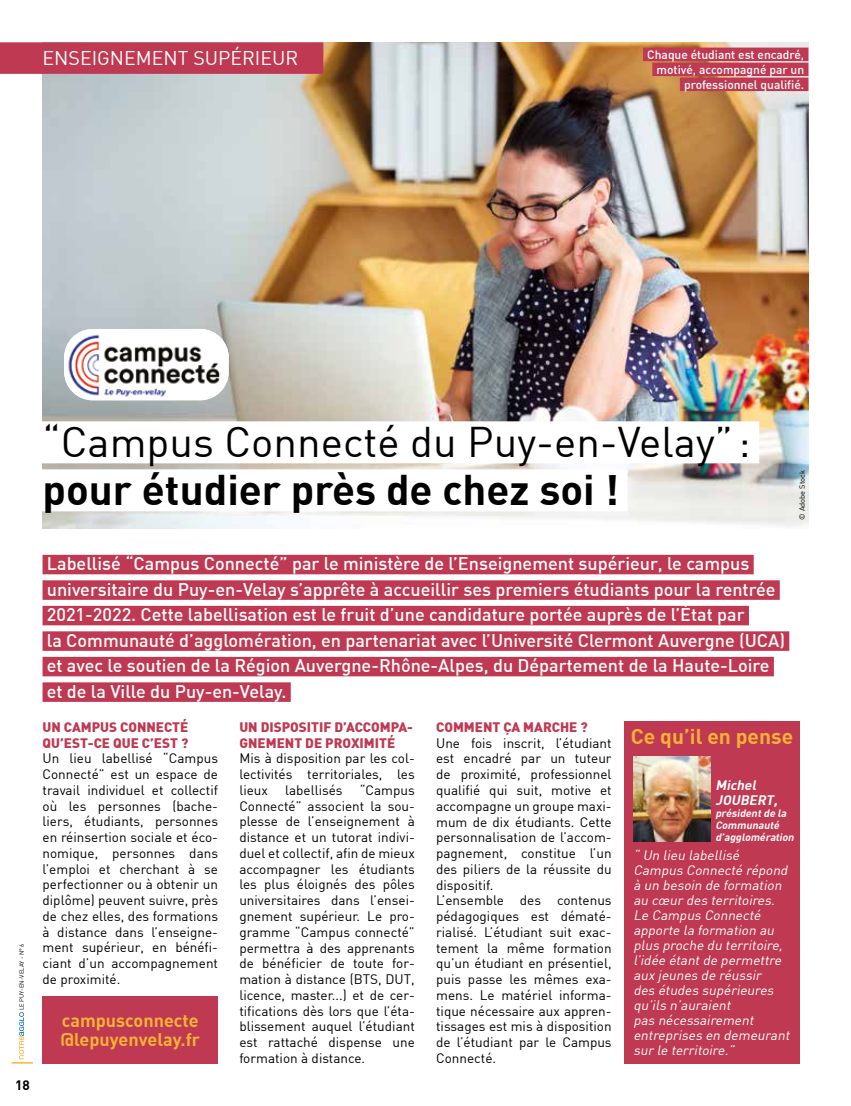
<style>
.page{position:relative;width:851px;height:1106px;background:#fff}
.page>*{position:absolute;margin:0;border:0;box-sizing:border-box;transform-origin:0 0}
.t1{font:42px "DIN";color:#000}
.t2{font:700 42px "DIN";color:#000}
.t3{font:700 21px "DIN";color:#f9b234}
.t4{font:19.5px "DIN";color:#fff}
.t5{font:500 18px/25.5px "DIN";color:#fff}
.t6{font:700 18px/19.5px "DIN";color:#f9b234}
.t7{font:13.5px/15.8px "DIN";color:#000;text-align:justify}
.t8{font:italic 13.5px/15px "DIN";color:#fff}
.t9{font:900 13.5px/15.8px "DIN";color:#be3951}
.t10{font:italic 700 13.5px/15px "DIN";color:#fff}
.t11{font:700 13.5px "DIN";color:#000}
.t12{font:500 12px/15px "DIN";color:#fff;text-align:right}
.t13{font:italic 700 10.5px/12px "DIN";color:#fff}
.t14{font:7.5px "DIN";color:#000}
.t15{font:6px "DIN";color:#000}
</style>
<div class="page">
<svg style="left:12px;top:1012px;width:21px;height:51px"></svg>
<img style="left:43px;top:43px;width:765px;height:486px">
<div style="left:643px;top:48px;width:165px;height:13px;background:#be3951"></div>
<div style="left:652px;top:63px;width:156px;height:13px;background:#be3951"></div>
<div style="left:679px;top:78px;width:129px;height:13px;background:#be3951"></div>
<div style="left:0;top:42px;width:323px;height:32px;background:#be3951"></div>
<div style="left:0;top:421px;width:759px;height:42px;background:#fff"></div>
<div style="left:0;top:469px;width:627px;height:42px;background:#fff"></div>
<div style="left:43px;top:555px;width:710px;height:19px;background:#be3951"></div>
<div style="left:43px;top:580px;width:736px;height:20px;background:#be3951"></div>
<div style="left:43px;top:606px;width:705px;height:19px;background:#be3951"></div>
<div style="left:43px;top:631px;width:746px;height:20px;background:#be3951"></div>
<div style="left:43px;top:657px;width:730px;height:19px;background:#be3951"></div>
<div style="left:43px;top:682px;width:248px;height:20px;background:#be3951"></div>
<img style="left:64px;top:329px;width:165px;height:71px">
<div style="left:624px;top:721px;width:175px;height:342px;background:#be3951"></div>
<img style="left:633px;top:756px;width:77px;height:85px">
<div style="left:43px;top:996px;width:175px;height:67px;background:#be3951"></div>
<h3 class="t4" style="left:43px;top:46px;width:257px">ENSEIGNEMENT SUPÉRIEUR</h3>
<p class="t12" style="left:647px;top:47px;width:158px">Chaque étudiant est encadré, motivé, accompagné par un professionnel qualifié.</p>
<h1 class="t1" style="left:43px;top:415px;width:709px">“Campus Connecté du Puy-en-Velay” :</h1>
<h1 class="t2" style="left:43px;top:462px;width:578px">pour étudier près de chez soi !</h1>
<p class="t14" style="left:797px;top:520px;width:51px;rotate:-90deg">© Adobe Stock</p>
<p class="t15" style="left:18px;top:1010px;width:68px;rotate:-90deg">LE PUY-EN-VELAY - N° 6</p>
<p class="t11" style="left:15px;top:1075px;width:16px">18</p>
<p class="t5" style="left:47px;top:550px;width:739px">Labellisé “Campus Connecté” par le ministère de l’Enseignement supérieur, le campus universitaire du Puy-en-Velay s’apprête à accueillir ses premiers étudiants pour la rentrée 2021-2022. Cette labellisation est le fruit d’une candidature portée auprès de l’État par<br>la Communauté d’agglomération, en partenariat avec l’Université Clermont Auvergne (UCA) et avec le soutien de la Région Auvergne-Rhône-Alpes, du Département de la Haute-Loire et de la Ville du Puy-en-Velay.</p>
<h2 class="t3" style="left:630px;top:722px;width:164px">Ce qu’il en pense</h2>
<p class="t9" style="left:43px;top:718px;width:147px">UN CAMPUS CONNECTÉ<br>QU’EST-CE QUE C’EST ?</p>
<p class="t7" style="left:43px;top:750px;width:177px">Un lieu labellisé “Campus Connecté” est un espace de travail individuel et collectif où les personnes (bache&shy;liers, étudiants, personnes en réinsertion sociale et éco&shy;nomique, personnes dans l’emploi et cherchant à se perfectionner ou à obtenir un diplôme) peuvent suivre, près de chez elles, des formations à distance dans l’enseigne&shy;ment supérieur, en bénéfi&shy;ciant d’un accompagnement de proximité.</p>
<p class="t9" style="left:239px;top:718px;width:175px">UN DISPOSITIF D’ACCOMPA-<br>GNEMENT DE PROXIMITÉ</p>
<p class="t7" style="left:239px;top:750px;width:177px">Mis à disposition par les col&shy;lectivités territoriales, les lieux</p>
<p class="t9" style="left:436px;top:718px;width:153px">COMMENT ÇA MARCHE ?</p>
<p class="t7" style="left:436px;top:734px;width:177px;text-align:left">Une fois inscrit, l’étudiant est encadré par un tuteur de proximité, professionnel qualifié qui suit, motive et accompagne un groupe maxi&shy;mum de dix étudiants. Cette personnalisation de l’accom&shy;pagnement, constitue l’un des piliers de la réussite du dispositif.<br>L’ensemble des contenus pédagogiques est dématé&shy;rialisé. L’étudiant suit exac&shy;tement la même formation qu’un étudiant en présentiel, puis passe les mêmes exa&shy;mens. Le matériel informa&shy;tique nécessaire aux appren&shy;tissages est mis à disposition de l’étudiant par le Campus<br>Connecté.</p>
<p class="t10" style="left:715px;top:777px;width:66px">Michel<br>JOUBERT,</p>
<p class="t13" style="left:715px;top:807px;width:82px">présidentde la<br>Communauté d’agglomération</p>
<p class="t7" style="left:239px;top:782px;width:177px;text-indent:120px">“Campus Connecté” associent la sou&shy;plesse de l’enseignement à distance et un tutorat indivi&shy;duel et collectif, afin de mieux accompagner les étudiants les plus éloignés des pôles universitaires dans l’ensei&shy;gnement supérieur. Le pro&shy;gramme “Campus connecté” permettra à des apprenants de bénéficier de toute for&shy;mation à distance (BTS, DUT, licence, master...) et de cer&shy;tifications dès lors que l’éta&shy;blissement auquel l’étudiant est rattaché dispense une formation à distance.</p>
<p class="t7" style="left:285px;top:782px;width:59px">labellisés</p>
<p class="t8" style="left:633px;top:847px;width:160px">“ Un lieu labellisé<br>Campus Connecté répond à un besoin de formation au cœur des territoires.<br>Le Campus Connecté apporte la formation au plus proche du territoire, l’idée étantde permettre aux jeunes de réussir<br>des études supérieures qu’ils n’auraient<br>pas nécessairement entreprises en demeurant sur le territoire.”</p>
<h3 class="t6" style="left:61px;top:1009px;width:141px">campusconnecte @lepuyenvelay.fr</h3>
</div>
